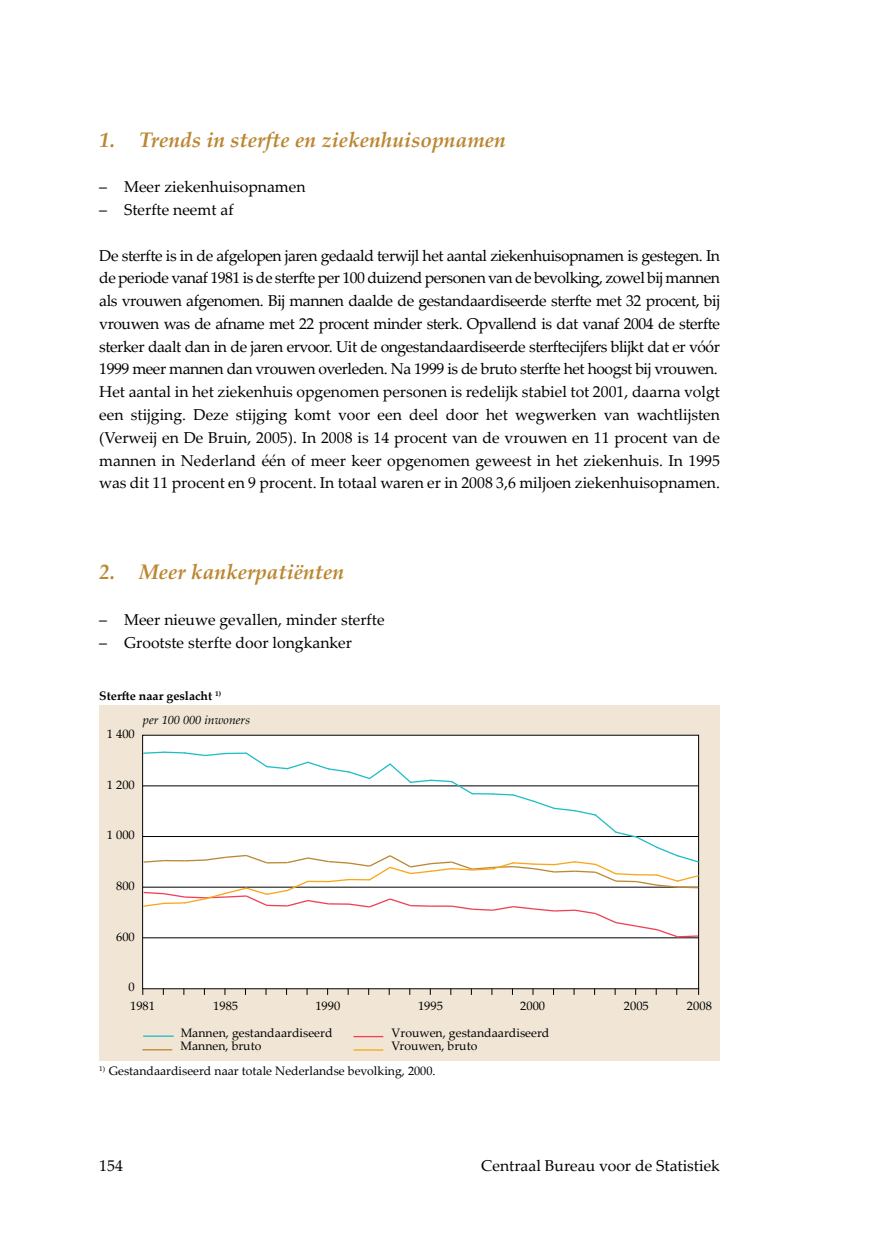
<style>
.page{position:relative;width:869px;height:1241px;background:#fff}
.page>*{position:absolute;margin:0;border:0;box-sizing:border-box;transform-origin:0 0}
.t1{font:italic 700 21px "Palatino Linotype";color:#bb8732}
.t2{font:15.75px/22.8px "Palatino Linotype";letter-spacing:-.025em;color:#000}
.t3{font:15.75px "Palatino Linotype";color:#000}
.t4{font:12.25px "Palatino Linotype";color:#000}
.t5{font:700 12.25px/23.4px "Palatino Linotype";color:#000}
.s1{font-weight:400;font-style:italic}
</style>
<div class="page">
<div style="left:99px;top:705px;width:620px;height:355px;background:#f1e6d5"></div>
<div style="left:142px;top:735px;width:556px;height:253px;background:#fff"></div>
<hr style="left:143px;top:1035px;width:30px;height:1px;background:#20bec6">
<hr style="left:353px;top:1035px;width:30px;height:2px;background:#ef4056">
<hr style="left:353px;top:1049px;width:30px;height:1px;background:#faa61a">
<hr style="left:142px;top:1048px;width:30px;height:2px;background:#bb8732">
<svg style="left:142px;top:750px;width:557px;height:188px"></svg>
<h1 class="t1" style="left:99px;top:125px;width:408px">1. Trends in sterfte en ziekenhuisopnamen</h1>
<p class="t3" style="left:99px;top:176px;width:208px">– Meer ziekenhuisopnamen</p>
<p class="t3" style="left:99px;top:198px;width:136px">– Sterfte neemt af</p>
<p class="t2" style="left:99px;top:243px;width:622px">De sterfte is in de afgelopen jaren gedaald terwijl het aantal ziekenhuisopnamen is gestegen. In de periode vanaf 1981 is de sterfte per 100 duizend personen van de bevolking, zowel bij mannen als vrouwen afgenomen. Bij mannen daalde de gestandaardiseerde sterfte met 32 procent, bij vrouwen was de afname met 22 procent minder sterk. Opvallend is dat vanaf 2004 de sterfte sterker daalt dan in de jaren ervoor. Uit de ongestandaardiseerde sterftecijfers blijkt dat er vóór 1999 meer mannen dan vrouwen overleden. Na 1999 is de bruto sterfte het hoogst bij vrouwen.<br>Het aantal in het ziekenhuis opgenomen personen is redelijk stabiel tot 2001, daarna volgt een stijging. Deze stijging komt voor een deel door het wegwerken van wachtlijsten (Verweij en De Bruin, 2005). In 2008 is 14 procent van de vrouwen en 11 procent van de mannen in Nederland één of meer keer opgenomen geweest in het ziekenhuis. In 1995 was dit 11 procent en 9 procent. In totaal waren er in 2008 3,6 miljoen ziekenhuisopnamen.</p>
<h1 class="t1" style="left:99px;top:557px;width:246px">2. Meer kankerpatiënten</h1>
<p class="t3" style="left:99px;top:608px;width:286px">– Meer nieuwe gevallen, minder sterfte</p>
<p class="t3" style="left:99px;top:631px;width:254px">– Grootste sterfte door longkanker</p>
<p class="t5" style="left:143px;top:684px;width:109px;text-indent:-44px">Sterfte naar geslacht <sup>1)<br></sup><span class="s1">per 100 000 inwoners</span></p>
<p class="t4" style="left:107px;top:725px;width:30px">1 400</p>
<p class="t4" style="left:107px;top:775px;width:30px">1 200</p>
<p class="t4" style="left:107px;top:826px;width:30px">1 000</p>
<p class="t4" style="left:116px;top:877px;width:20px">800</p>
<p class="t4" style="left:116px;top:927px;width:20px">600</p>
<p class="t4" style="left:128px;top:978px;width:8px">0</p>
<p class="t4" style="left:130px;top:997px;width:26px">1981</p>
<p class="t4" style="left:213px;top:997px;width:26px">1985</p>
<p class="t4" style="left:315px;top:997px;width:26px">1990</p>
<p class="t4" style="left:418px;top:997px;width:26px">1995</p>
<p class="t4" style="left:520px;top:997px;width:26px">2000</p>
<p class="t4" style="left:623px;top:997px;width:26px">2005</p>
<p class="t4" style="left:686px;top:997px;width:26px">2008</p>
<p class="t4" style="left:180px;top:1024px;width:153px">Mannen, gestandaardiseerd</p>
<p class="t4" style="left:391px;top:1023px;width:159px">Vrouwen, gestandaardiseerd</p>
<p class="t4" style="left:180px;top:1037px;width:82px">Mannen, bruto</p>
<p class="t4" style="left:391px;top:1037px;width:87px">Vrouwen, bruto</p>
<p class="t4" style="left:99px;top:1061px;width:337px"><sup>1)</sup> Gestandaardiseerd naar totale Nederlandse bevolking, 2000.</p>
<p class="t2" style="left:99px;top:1153px;width:25px">154</p>
<p class="t3" style="left:481px;top:1154px;width:240px">Centraal Bureau voor de Statistiek</p>
</div>
